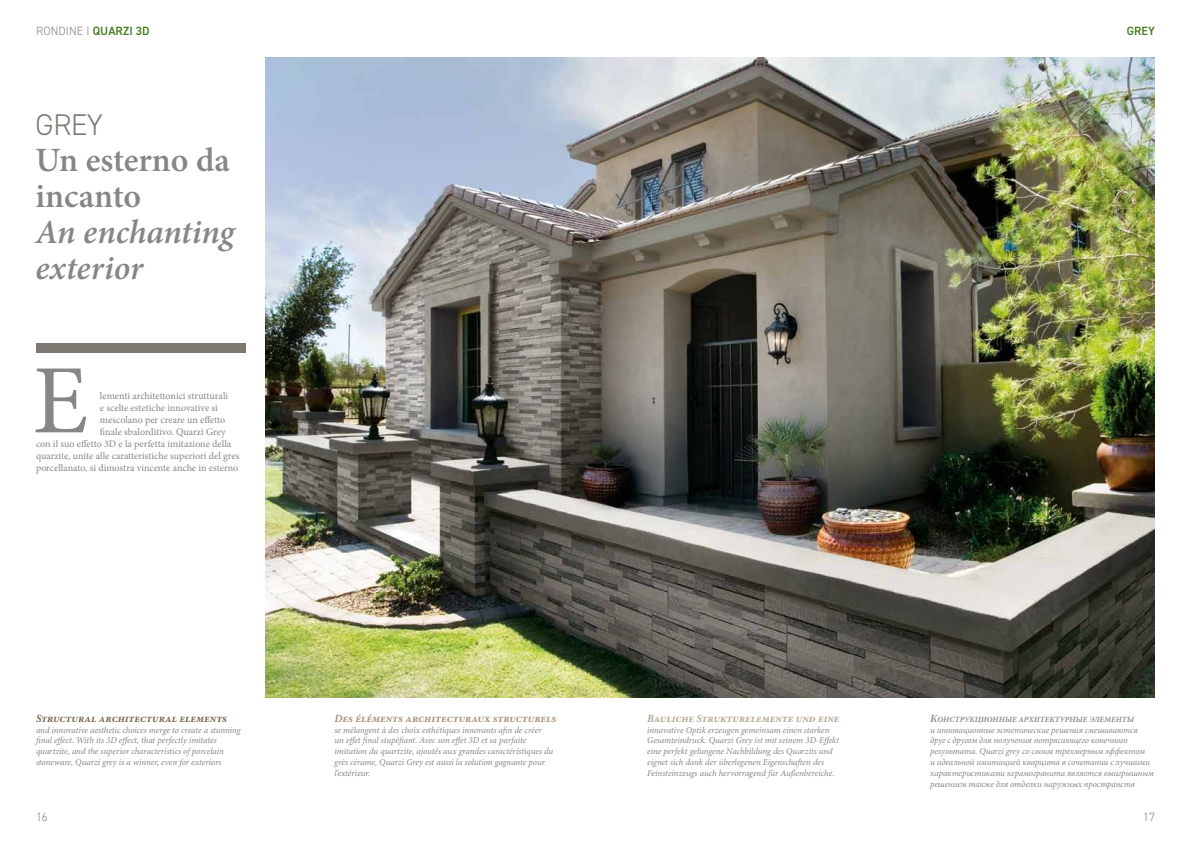
<style>
.page{position:relative;width:1191px;height:842px;background:#fff}
.page>*{position:absolute;margin:0;border:0;box-sizing:border-box;transform-origin:0 0}
.t1{font:italic 600 34px/36px "Minion Pro";letter-spacing:-.005em;color:#878686}
.t2{font:600 34px/36px "Minion Pro";color:#878686}
.t3{font:300 30px "DIN2014";color:#7d7972}
.t4{font:300 12px "DIN2014";letter-spacing:.01em;color:#878686}
.t5{font:600 12px "DIN2014";color:#457c1f}
.t6{font:italic 700 11px "Minion Pro";color:#a7927c}
.t7{font:italic 700 11px "Minion Pro";color:#b6a998}
.t8{font:italic 700 11px "Minion Pro";color:#796853}
.t9{font:10px "Minion Pro";color:#878686}
.t10{font:italic 9px/10.8px "Minion Pro";letter-spacing:-.01em;color:#878686}
.t11{font:italic 700 8px "Minion Pro";color:#928d84}
.s1{font-weight:600;color:#457c1f}
.s2{font-size:11px}
</style>
<div class="page">
<img style="left:266px;top:58px;width:889px;height:640px">
<div style="left:36px;top:343px;width:210px;height:10px;background:#7d7972"></div>
<svg style="left:35px;top:369px;width:51px;height:63px"></svg>
<h3 class="t4" style="left:36px;top:24px;width:115px">RONDINE I <span class="s1">QUARZI 3D</span></h3>
<h3 class="t5" style="left:1126px;top:23px;width:30px">GREY</h3>
<h2 class="t3" style="left:36px;top:107px;width:69px">GREY</h2>
<h1 class="t2" style="left:36px;top:142px;width:196px">Un esterno da incanto</h1>
<h1 class="t1" style="left:36px;top:214px;width:200px">An enchanting exterior</h1>
<p class="t9" style="left:100px;top:389px;width:130px">lementi architettonici strutturali</p>
<p class="t9" style="left:100px;top:401px;width:119px">e scelte estetiche innovative si</p>
<p class="t9" style="left:100px;top:413px;width:127px">mescolano per creare un effetto</p>
<p class="t9" style="left:100px;top:425px;width:127px">finale sbalorditivo. Quarzi Grey</p>
<p class="t9" style="left:36px;top:437px;width:197px">con il suo effetto 3D e la perfetta imitazione della</p>
<p class="t9" style="left:36px;top:449px;width:205px">quarzite, unite alle caratteristiche superiori del gres</p>
<p class="t9" style="left:36px;top:461px;width:204px">porcellanato, si dimostra vincente anche in esterno</p>
<p class="t8" style="left:36px;top:710px;width:193px">Structural architectural elements</p>
<p class="t10" style="left:36px;top:724px;width:206px">and innovative aesthetic choices merge to create a stunning final effect. With its 3D effect, that perfectly imitates quartzite, and the superior characteristics of porcelain stoneware, Quarzi grey is a winner, even for exteriors</p>
<p class="t6" style="left:334px;top:710px;width:223px">Des éléments architecturaux structurels</p>
<p class="t10" style="left:334px;top:724px;width:220px">se mélangent à des choix esthétiques innovants afin de créer<br>un effet final stupéfiant. Avec son effet 3D et sa parfaite imitation du quartzite, ajoutés aux grandes caractéristiques du grès cérame, Quarzi Grey est aussi la solution gagnante pour l’extérieur.</p>
<p class="t7" style="left:647px;top:710px;width:194px">Bauliche Strukturelemente und eine</p>
<p class="t10" style="left:647px;top:724px;width:193px">innovative Optik erzeugen gemeinsam einen starken Gesamteindruck. Quarzi Grey ist mit seinem 3D-Effekt eine perfekt gelungene Nachbildung des Quarzits und eignet sich dank der überlegenen Eigenschaften des Feinsteinzeugs auch hervorragend für Außenbereiche.</p>
<p class="t11" style="left:930px;top:713px;width:206px"><span class="s2">К</span>ОНСТРУКЦИОННЫЕ АРХИТЕКТУРНЫЕ ЭЛЕМЕНТЫ</p>
<p class="t10" style="left:930px;top:724px;width:225px">и инновационные эстетические решения смешиваются друг с другом для получения потрясающего конечного результата. Quarzi grey со своим трехмерным эффектом<br>и идеальной имитацией кварцита в сочетании с лучшими характеристиками керамогранита является выигрышным решением также для отделки наружных пространств</p>
<h3 class="t4" style="left:36px;top:810px;width:13px">16</h3>
<h3 class="t4" style="left:1143px;top:810px;width:13px">17</h3>
</div>
